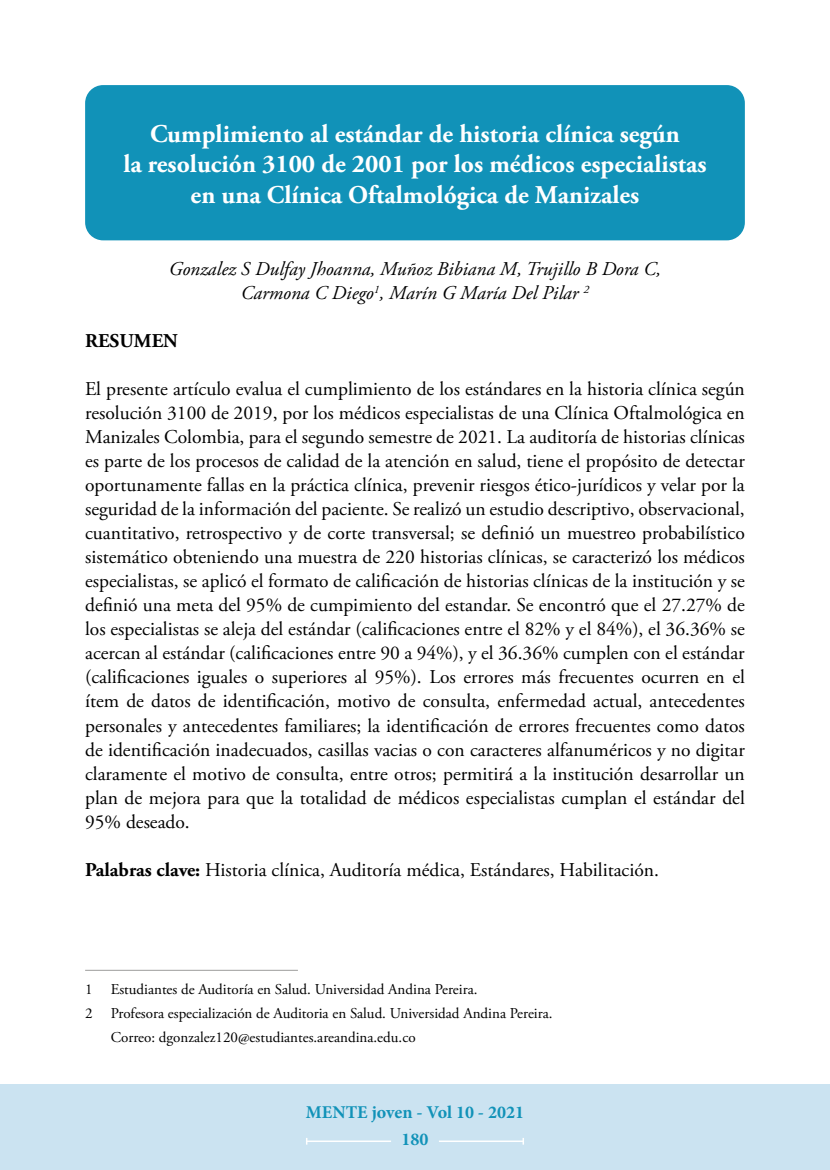
<style>
.page{position:relative;width:830px;height:1170px;background:#fff}
.page>*{position:absolute;margin:0;border:0;box-sizing:border-box;transform-origin:0 0}
.t1{font:700 25.5px/30.6px "Adobe Garamond Pro";color:#fff;text-align:center}
.t2{font:19.5px/24px "Adobe Garamond Pro";color:#000;text-align:justify}
.t3{font:italic 19.5px/24px "Adobe Garamond Pro";color:#000;text-align:center}
.t4{font:700 19.5px "Adobe Garamond Pro";color:#000}
.t5{font:700 18px/26.5px "Minion Pro";color:#1192b8;text-align:center}
.t6{font:15px "Adobe Garamond Pro";color:#000}
.s1{font-weight:700}
</style>
<div class="page">
<div style="left:85px;top:85px;width:659px;height:155px;background:#1192b8;border-radius:18px"></div>
<div style="left:0;top:1084px;width:829px;height:85px;background:#cbe3f1"></div>
<hr style="left:306px;top:1140px;width:85px;height:1px;background:#fff">
<hr style="left:438px;top:1140px;width:85px;height:1px;background:#fff">
<hr style="left:85px;top:969px;width:213px;height:1px;background:#9d9d9c">
<h1 class="t1" style="left:123px;top:119px;width:584px">Cumplimiento al estándar de historia clínica según<br>la resolución 3100 de 2001 por los médicos especialistas en una Clínica Oftalmológica de Manizales</h1>
<p class="t3" style="left:169px;top:257px;width:493px">Gonzalez S Dulfay Jhoanna, Muñoz Bibiana M, Trujillo B Dora C,<br>Carmona C Diego<sup>1</sup>, Marín G María Del Pilar <sup>2</sup></p>
<p class="t4" style="left:85px;top:329px;width:94px">RESUMEN</p>
<p class="t2" style="left:85px;top:378px;width:661px">El presente artículo evalua el cumplimiento de los estándares en la historia clínica según resolución 3100 de 2019, por los médicos especialistas de una Clínica Oftalmológica en Manizales Colombia, para el segundo semestre de 2021. La auditoría de historias clínicas es parte de los procesos de calidad de la atención en salud, tiene el propósito de detectar oportunamente fallas en la práctica clínica, prevenir riesgos ético-jurídicos y velar por la seguridad de la información del paciente. Se realizó un estudio descriptivo, observacional, cuantitativo, retrospectivo y de corte transversal; se definió un muestreo probabilístico sistemático obteniendo una muestra de 220 historias clínicas, se caracterizó los médicos especialistas, se aplicó el formato de calificación de historias clínicas de la institución y se definió una meta del 95% de cumpimiento del estandar. Se encontró que el 27.27% de los especialistas se aleja del estándar (calificaciones entre el 82% y el 84%), el 36.36% se acercan al estándar (calificaciones entre 90 a 94%), y el 36.36% cumplen con el estándar (calificaciones iguales o superiores al 95%). Los errores más frecuentes ocurren en el ítem de datos de identificación, motivo de consulta, enfermedad actual, antecedentes personales y antecedentes familiares; la identificación de errores frecuentes como datos de identificación inadecuados, casillas vacias o con caracteres alfanuméricos y no digitar claramente el motivo de consulta, entre otros; permitirá a la institución desarrollar un plan de mejora para que la totalidad de médicos especialistas cumplan el estándar del 95% deseado.</p>
<p class="t2" style="left:85px;top:858px;width:575px"><span class="s1">Palabras clave:</span> Historia clínica, Auditoría médica, Estándares, Habilitación.</p>
<p class="t6" style="left:85px;top:980px;width:394px">1 Estudiantes de Auditoría en Salud. Universidad Andina Pereira.</p>
<p class="t6" style="left:85px;top:1004px;width:469px">2 Profesora especialización de Auditoria en Salud. Universidad Andina Pereira.</p>
<p class="t6" style="left:111px;top:1028px;width:306px">Correo: dgonzalez120@estudiantes.areandina.edu.co</p>
<p class="t5" style="left:306px;top:1098px;width:219px">MENTE joven - Vol 10 - 2021<br>180</p>
</div>
